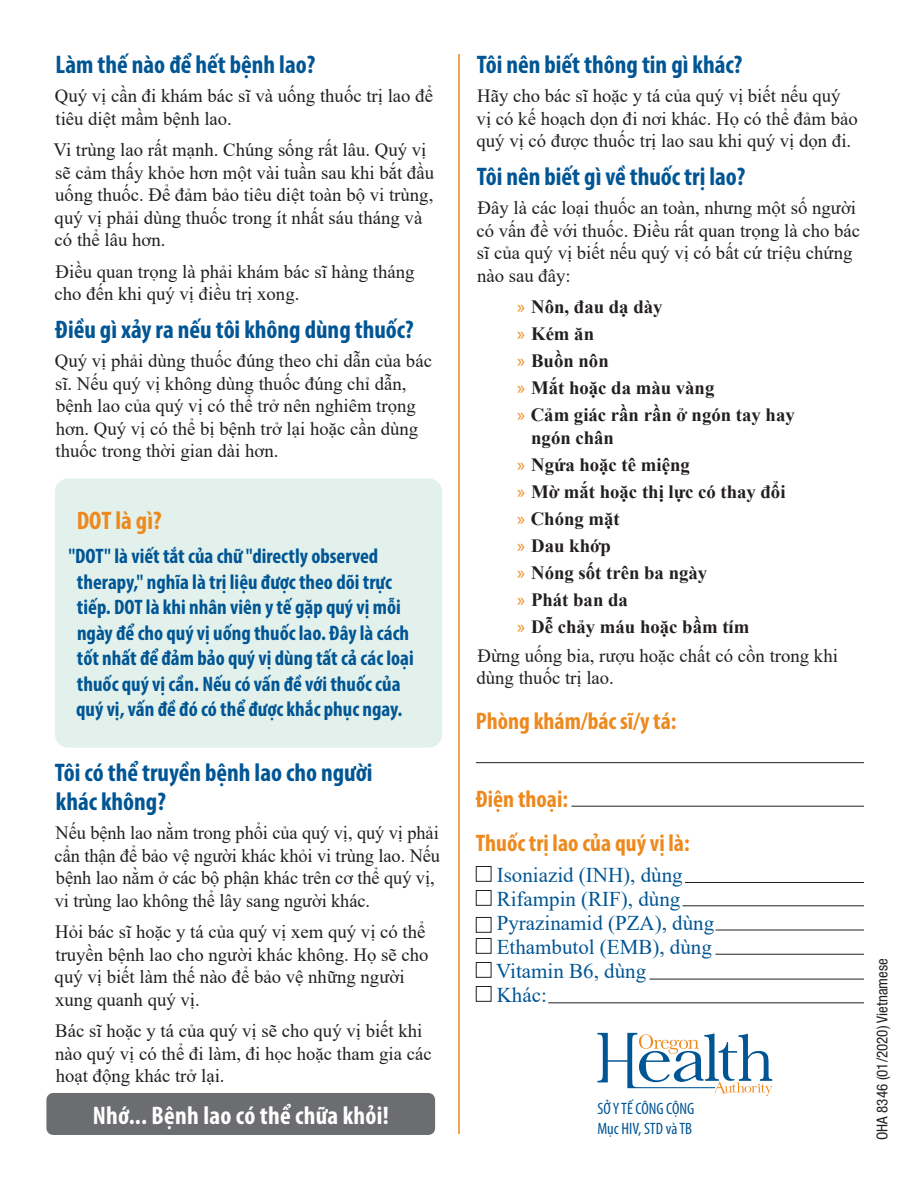
<style>
.page{position:relative;width:918px;height:1188px;background:#fff}
.page>*{position:absolute;margin:0;border:0;box-sizing:border-box;transform-origin:0 0}
.t1{font:700 condensed 25.5px/28.5px "Myriad Pro";color:#005594}
.t2{font:700 condensed 25.5px "Myriad Pro";letter-spacing:.01em;color:#fff}
.t3{font:700 condensed 25.5px "Myriad Pro";color:#ed891d}
.t4{font:700 condensed 24px/44.2px "Myriad Pro";color:#ed891d}
.t5{font:700 condensed 21px/25.5px "Myriad Pro";color:#005594}
.t6{font:21px/24px "Times New Roman";color:#005594}
.t7{font:18.75px/22.5px "Times New Roman";color:#231f20}
.t8{font:700 18.75px/27px "Times New Roman";color:#231f20}
.t9{font:condensed 16.5px/19.8px "Myriad Pro";color:#005594}
.t10{font:condensed 15px "Helvetica Neue LT Std";color:#231f20}
.s1{font-family:"Myriad Pro";font-weight:400;color:#ed891d}
</style>
<div class="page">
<div style="left:55px;top:478px;width:387px;height:270px;background:#e2f1eb;border-radius:14px"></div>
<div style="left:476px;top:866px;width:15px;height:16px;border:1px solid #231f20"></div>
<div style="left:476px;top:890px;width:15px;height:16px;border:1px solid #231f20"></div>
<div style="left:476px;top:917px;width:15px;height:16px;border:1px solid #231f20"></div>
<div style="left:476px;top:938px;width:15px;height:16px;border:1px solid #231f20"></div>
<div style="left:476px;top:962px;width:15px;height:16px;border:1px solid #231f20"></div>
<div style="left:476px;top:986px;width:15px;height:16px;border:1px solid #231f20"></div>
<div style="left:46px;top:1093px;width:389px;height:42px;background:#6c6d70;border-radius:7px"></div>
<svg style="left:597px;top:1033px;width:175px;height:63px"></svg>
<hr style="left:458px;top:54px;width:2px;height:1080px;background:#ed891d">
<hr style="left:476px;top:762px;width:388px;height:1px;background:#231f20">
<hr style="left:572px;top:806px;width:292px;height:1px;background:#231f20">
<hr style="left:685px;top:882px;width:179px;height:1px;background:#231f20">
<hr style="left:682px;top:905px;width:182px;height:1px;background:#231f20">
<hr style="left:716px;top:930px;width:148px;height:1px;background:#231f20">
<hr style="left:716px;top:954px;width:148px;height:1px;background:#231f20">
<hr style="left:650px;top:979px;width:214px;height:1px;background:#231f20">
<hr style="left:548px;top:1002px;width:316px;height:1px;background:#231f20">
<h1 class="t1" style="left:56px;top:50px;width:261px">Làm thế nào để hết bệnh lao?</h1>
<p class="t7" style="left:55px;top:84px;width:380px">Quý vị cần đi khám bác sĩ và uống thuốc trị lao để tiêu diệt mầm bệnh lao.</p>
<p class="t7" style="left:54px;top:138px;width:382px">Vi trùng lao rất mạnh. Chúng sống rất lâu. Quý vị sẽ cảm thấy khỏe hơn một vài tuần sau khi bắt đầu uống thuốc. Để đảm bảo tiêu diệt toàn bộ vi trùng, quý vị phải dùng thuốc trong ít nhất sáu tháng và có thể lâu hơn.</p>
<p class="t7" style="left:55px;top:260px;width:361px">Điều quan trọng là phải khám bác sĩ hàng tháng cho đến khi quý vị điều trị xong.</p>
<h1 class="t1" style="left:55px;top:315px;width:360px">Điều gì xảy ra nếu tôi không dùng thuốc?</h1>
<p class="t7" style="left:55px;top:349px;width:379px">Quý vị phải dùng thuốc đúng theo chỉ dẫn của bác sĩ. Nếu quý vị không dùng thuốc đúng chỉ dẫn, bệnh lao của quý vị có thể trở nên nghiêm trọng hơn. Quý vị có thể bị bệnh trở lại hoặc cần dùng thuốc trong thời gian dài hơn.</p>
<h1 class="t3" style="left:77px;top:504px;width:86px">DOT là gì?</h1>
<p class="t5" style="left:76px;top:543px;width:339px;text-indent:-8px">"DOT" là viết tắt của chữ "directly observed therapy," nghĩa là trị liệu được theo dõi trực tiếp. DOT là khi nhân viên y tế gặp quý vị mỗi ngày để cho quý vị uống thuốc lao. Đây là cách tốt nhất để đảm bảo quý vị dùng tất cả các loại thuốc quý vị cần. Nếu có vấn đề với thuốc của quý vị, vấn đề đó có thể được khắc phục ngay.</p>
<h1 class="t1" style="left:55px;top:758px;width:319px">Tôi có thể truyền bệnh lao cho người khác không?</h1>
<p class="t7" style="left:55px;top:821px;width:387px">Nếu bệnh lao nằm trong phổi của quý vị, quý vị phải cẩn thận để bảo vệ người khác khỏi vi trùng lao. Nếu bệnh lao nằm ở các bộ phận khác trên cơ thể quý vị, vi trùng lao không thể lây sang người khác.</p>
<p class="t7" style="left:55px;top:920px;width:375px">Hỏi bác sĩ hoặc y tá của quý vị xem quý vị có thể truyền bệnh lao cho người khác không. Họ sẽ cho quý vị biết làm thế nào để bảo vệ những người xung quanh quý vị.</p>
<p class="t7" style="left:55px;top:1019px;width:378px">Bác sĩ hoặc y tá của quý vị sẽ cho quý vị biết khi nào quý vị có thể đi làm, đi học hoặc tham gia các hoạt động khác trở lại.</p>
<h1 class="t1" style="left:477px;top:50px;width:267px">Tôi nên biết thông tin gì khác?</h1>
<p class="t7" style="left:477px;top:84px;width:383px">Hãy cho bác sĩ hoặc y tá của quý vị biết nếu quý vị có kế hoạch dọn đi nơi khác. Họ có thể đảm bảo quý vị có được thuốc trị lao sau khi quý vị dọn đi.</p>
<h1 class="t1" style="left:477px;top:162px;width:270px">Tôi nên biết gì về thuốc trị lao?</h1>
<p class="t7" style="left:477px;top:196px;width:385px">Đây là các loại thuốc an toàn, nhưng một số người có vấn đề với thuốc. Điều rất quan trọng là cho bác sĩ của quý vị biết nếu quý vị có bất cứ triệu chứng nào sau đây:</p>
<p class="t8" style="left:517px;top:293px;width:279px"><span class="s1">»</span> Nôn, đau dạ dày<br><span class="s1">»</span> Kém ăn<br><span class="s1">»</span> Buồn nôn<br><span class="s1">»</span> Mắt hoặc da màu vàng<br><span class="s1">»</span> Cảm giác rần rần ở ngón tay hay</p>
<p class="t8" style="left:517px;top:423px;width:270px;text-indent:14px">ngón chân<br><span class="s1">»</span> Ngứa hoặc tê miệng<br><span class="s1">»</span> Mờ mắt hoặc thị lực có thay đổi <span class="s1">»</span> Chóng mặt<br><span class="s1">»</span> Dau khớp<br><span class="s1">»</span> Nóng sốt trên ba ngày<br><span class="s1">»</span> Phát ban da<br><span class="s1">»</span> Dễ chảy máu hoặc bầm tím</p>
<p class="t7" style="left:477px;top:644px;width:363px">Đừng uống bia, rượu hoặc chất có cồn trong khi dùng thuốc trị lao.</p>
<p class="t4" style="left:476px;top:698px;width:202px">Phòng khám/bác sĩ/y tá:</p>
<p class="t4" style="left:476px;top:776px;width:215px">Điện thoại:<br>Thuốc trị lao của quý vị là:</p>
<p class="t6" style="left:496px;top:862px;width:219px">Isoniazid (INH), dùng<br>Rifampin (RIF), dùng<br>Pyrazinamid (PZA), dùng<br>Ethambutol (EMB), dùng<br>Vitamin B6, dùng<br>Khác:</p>
<h1 class="t2" style="left:93px;top:1099px;width:298px">Nhớ... Bệnh lao có thể chữa khỏi!</h1>
<p class="t9" style="left:597px;top:1099px;width:98px">SỞ Y TẾ CÔNG CỘNG<br>Mục HIV, STD và TB</p>
<p class="t10" style="left:873px;top:1140px;width:183px;rotate:-90deg">OHA 8346 (01/2020) Vietnamese</p>
</div>
